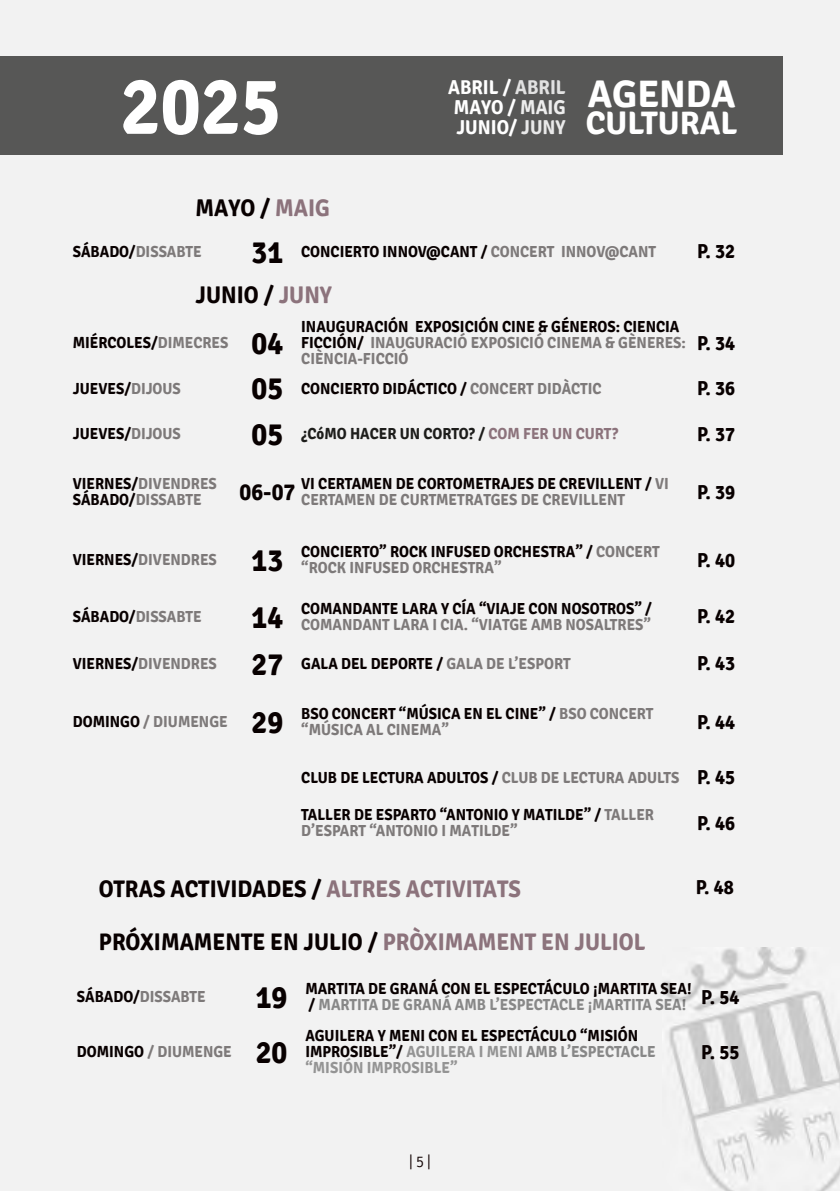
<style>
.page{position:relative;width:840px;height:1191px;background:#fff}
.page>*{position:absolute;margin:0;border:0;box-sizing:border-box;transform-origin:0 0}
.t1{font:700 81.2px "Signika";color:#fff;scale:.93 1}
.t2{font:700 38.2px "Signika";color:#fff}
.t3{font:700 32.6px "Signika";color:#fff}
.t4{font:700 32px "Signika";color:#080000;scale:.93 1}
.t5{font:700 24px "Signika";color:#080000;scale:.93 1}
.t6{font:700 20.2px "Signika";color:#080000;scale:.93 1}
.t7{font:700 20px "Signika";color:#fff;scale:.93 1}
.t8{font:700 16px "Signika";color:#080000;scale:.93 1}
.t9{font:700 16px "Signika";color:rgb(8 0 0/.5);scale:.93 1}
.t10{font:700 16px "Signika";color:rgb(0 0 0/.44);scale:.93 1}
.t11{font:700 16px "Signika";color:#1d1d1b;scale:.93 1}
.t12{font:700 16px "Signika";color:rgb(0 0 0/.39);scale:.93 1}
.t13{font:300 16px "Signika";color:#0f0000;scale:.93 1}
.s1{color:#8c737c}
.s2{color:rgb(255 255 255/.83)}
.s3{color:rgb(255 255 255/.9)}
.s4{color:rgb(255 255 255/.87)}
.s5{color:#080000}
.s6{color:rgb(8 0 0/.5)}
.s7{color:rgb(0 0 0/.39)}
</style>
<div class="page">
<div style="left:0;top:0;width:839px;height:1191px;background:#f2f2f2"></div>
<div style="left:0;top:57px;width:782px;height:98px;background:#575756"></div>
<img style="left:662px;top:947px;width:177px;height:244px">
<p class="t1" style="left:120px;top:57px;width:174px">2025</p>
<p class="t5" style="left:195px;top:193px;width:146px">MAYO / <span class="s1">MAIG</span></p>
<p class="t7" style="left:448px;top:75px;width:128px">ABRIL / <span class="s2">ABRIL</span></p>
<p class="t7" style="left:453px;top:95px;width:122px">MAYO / <span class="s3">MAIG</span></p>
<p class="t7" style="left:456px;top:115px;width:119px">JUNIO/ <span class="s4">JUNY</span></p>
<p class="t2" style="left:587px;top:71px;width:149px">AGENDA</p>
<p class="t3" style="left:585px;top:103px;width:153px">CULTURAL</p>
<p class="t9" style="left:73px;top:242px;width:140px"><span class="s5">SÁBADO/</span>DISSABTE</p>
<p class="t4" style="left:251px;top:232px;width:35px">31</p>
<p class="t8" style="left:301px;top:242px;width:383px">CONCIERTO INNOV@CANT / <span class="s6">CONCERT INNOV@CANT</span></p>
<p class="t6" style="left:696px;top:239px;width:42px">P. 32</p>
<p class="t5" style="left:195px;top:280px;width:148px">JUNIO / <span class="s1">JUNY</span></p>
<p class="t8" style="left:73px;top:333px;width:169px">MIÉRCOLES/<span class="s6">DIMECRES</span></p>
<p class="t4" style="left:251px;top:324px;width:35px">04</p>
<p class="t8" style="left:301px;top:317px;width:408px">INAUGURACIÓN EXPOSICIÓN CINE &amp; GÉNEROS: CIENCIA</p>
<p class="t9" style="left:301px;top:333px;width:415px"><span class="s5">FICCIÓN/</span> INAUGURACIÓ EXPOSICIÓ CINEMA &amp; GÈNERES:</p>
<p class="t9" style="left:301px;top:349px;width:117px">CIÈNCIA-FICCIÓ</p>
<p class="t6" style="left:696px;top:331px;width:42px">P. 34</p>
<p class="t8" style="left:73px;top:378px;width:118px">JUEVES/<span class="s6">DĲOUS</span></p>
<p class="t4" style="left:251px;top:369px;width:35px">05</p>
<p class="t8" style="left:301px;top:378px;width:324px">CONCIERTO DIDÁCTICO / <span class="s6">CONCERT DIDÀCTIC</span></p>
<p class="t6" style="left:696px;top:376px;width:42px">P. 36</p>
<p class="t8" style="left:73px;top:424px;width:118px">JUEVES/<span class="s6">DĲOUS</span></p>
<p class="t4" style="left:251px;top:415px;width:35px">05</p>
<p class="t11" style="left:301px;top:424px;width:342px">¿CóMO HACER UN CORTO? / <span class="s1">COM FER UN CURT?</span></p>
<p class="t6" style="left:696px;top:421px;width:42px">P. 37</p>
<p class="t9" style="left:73px;top:474px;width:156px"><span class="s5">VIERNES/</span>DIVENDRES</p>
<p class="t9" style="left:73px;top:490px;width:140px"><span class="s5">SÁBADO/</span>DISSABTE</p>
<p class="t5" style="left:239px;top:477px;width:62px">06-07</p>
<p class="t8" style="left:301px;top:474px;width:396px">VI CERTAMEN DE CORTOMETRAJES DE CREVILLENT / <span class="s6">VI</span></p>
<p class="t9" style="left:301px;top:490px;width:349px">CERTAMEN DE CURTMETRATGES DE CREVILLENT</p>
<p class="t6" style="left:696px;top:479px;width:42px">P. 39</p>
<p class="t9" style="left:73px;top:550px;width:156px"><span class="s5">VIERNES/</span>DIVENDRES</p>
<p class="t4" style="left:251px;top:541px;width:35px">13</p>
<p class="t8" style="left:301px;top:542px;width:387px">CONCIERTO” ROCK INFUSED ORCHESTRA” / <span class="s6">CONCERT</span></p>
<p class="t9" style="left:301px;top:558px;width:217px">“ROCK INFUSED ORCHESTRA”</p>
<p class="t6" style="left:696px;top:547px;width:42px">P. 40</p>
<p class="t9" style="left:73px;top:607px;width:140px"><span class="s5">SÁBADO/</span>DISSABTE</p>
<p class="t4" style="left:251px;top:597px;width:35px">14</p>
<p class="t8" style="left:301px;top:599px;width:378px">COMANDANTE LARA Y CÍA “VIAJE CON NOSOTROS” /</p>
<p class="t9" style="left:301px;top:615px;width:377px">COMANDANT LARA I CIA. “VIATGE AMB NOSALTRES”</p>
<p class="t6" style="left:696px;top:604px;width:42px">P. 42</p>
<p class="t9" style="left:73px;top:654px;width:156px"><span class="s5">VIERNES/</span>DIVENDRES</p>
<p class="t4" style="left:251px;top:644px;width:35px">27</p>
<p class="t8" style="left:301px;top:654px;width:291px">GALA DEL DEPORTE / <span class="s6">GALA DE L’ESPORT</span></p>
<p class="t6" style="left:696px;top:651px;width:42px">P. 43</p>
<p class="t9" style="left:73px;top:712px;width:168px"><span class="s5">DOMINGO</span> / DIUMENGE</p>
<p class="t4" style="left:251px;top:703px;width:35px">29</p>
<p class="t8" style="left:301px;top:704px;width:380px">BSO CONCERT “MÚSICA EN EL CINE” / <span class="s6">BSO CONCERT</span></p>
<p class="t9" style="left:301px;top:720px;width:160px">“MÚSICA AL CINEMA”</p>
<p class="t6" style="left:696px;top:709px;width:42px">P. 44</p>
<p class="t8" style="left:301px;top:767px;width:408px">CLUB DE LECTURA ADULTOS / <span class="s6">CLUB DE LECTURA ADULTS</span></p>
<p class="t6" style="left:696px;top:765px;width:42px">P. 45</p>
<p class="t8" style="left:301px;top:805px;width:381px">TALLER DE ESPARTO “ANTONIO Y MATILDE” / <span class="s6">TALLER</span></p>
<p class="t9" style="left:301px;top:821px;width:234px">D’ESPART “ANTONIO I MATILDE”</p>
<p class="t6" style="left:696px;top:810px;width:42px">P. 46</p>
<p class="t5" style="left:99px;top:874px;width:455px">OTRAS ACTIVIDADES / <span class="s1">ALTRES ACTIVITATS</span></p>
<p class="t5" style="left:99px;top:927px;width:589px">PRÓXIMAMENTE EN JULIO / <span class="s1">PRÒXIMAMENT EN JULIOL</span></p>
<p class="t6" style="left:695px;top:875px;width:42px">P. 48</p>
<p class="t9" style="left:77px;top:987px;width:140px"><span class="s5">SÁBADO/</span>DISSABTE</p>
<p class="t4" style="left:255px;top:978px;width:35px">19</p>
<p class="t8" style="left:305px;top:979px;width:416px">MARTITA DE GRANÁ CON EL ESPECTÁCULO ¡MARTITA SEA!</p>
<p class="t10" style="left:308px;top:995px;width:407px"><span class="s5">/</span> MARTITA DE GRANÁ AMB L’ESPECTACLE ¡MARTITA SEA!</p>
<p class="t6" style="left:700px;top:985px;width:42px">P. 54</p>
<p class="t9" style="left:77px;top:1042px;width:168px"><span class="s5">DOMINGO</span> / DIUMENGE</p>
<p class="t4" style="left:255px;top:1033px;width:35px">20</p>
<p class="t8" style="left:305px;top:1026px;width:359px">AGUILERA Y MENI CON EL ESPECTÁCULO “MISIÓN</p>
<p class="t10" style="left:305px;top:1042px;width:378px"><span class="s5">IMPROSIBLE”/</span> <span class="s7">AGUILERA I MENI</span> AMB L’ESPECTACLE</p>
<p class="t12" style="left:305px;top:1058px;width:165px">“MISIÓN IMPROSIBLE”</p>
<p class="t13" style="left:409px;top:1151px;width:25px">| 5 |</p>
<p class="t6" style="left:700px;top:1040px;width:42px">P. 55</p>
</div>
